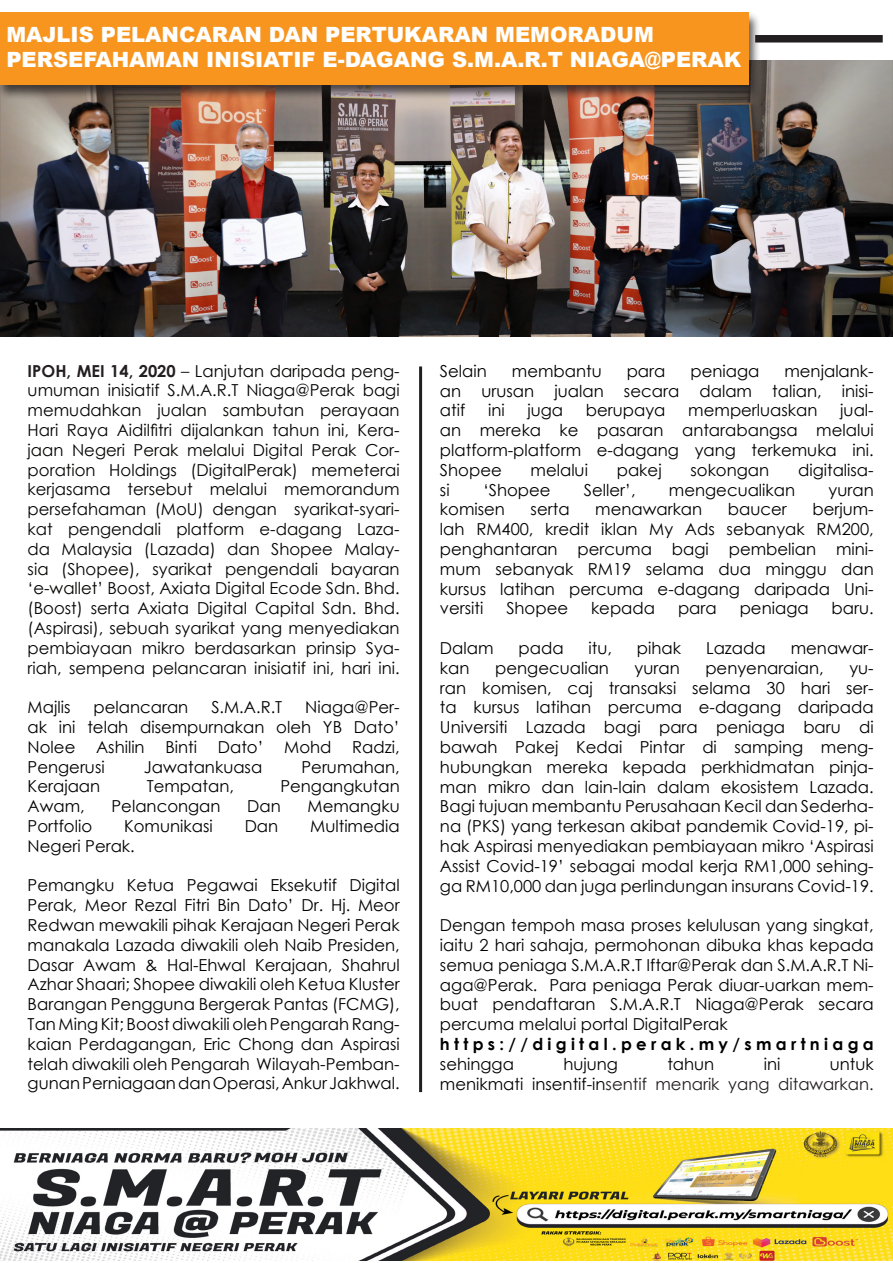
<style>
.page{position:relative;width:893px;height:1263px;background:#fff}
.page>*{position:absolute;margin:0;border:0;box-sizing:border-box;transform-origin:0 0}
.t1{font:900 21px "Arial";color:#fff}
.t2{font:16.5px/19.8px "Century Gothic";color:#000;text-align:justify}
.t3{font:16.5px/19.8px "Century Gothic";color:#040503;text-align:justify}
.t4{font:16.5px "Century Gothic";color:#231f20}
.t5{font:700 16.5px "Century Gothic";letter-spacing:.26em;color:#000}
.s1{font-weight:700;color:#231f20}
.s2{color:#231f20}
.s3{color:#000}
</style>
<div class="page">
<img style="left:0;top:1129px;width:893px;height:131px">
<img style="left:0;top:60px;width:893px;height:276px">
<div style="left:0;top:11px;width:760px;height:89px;background:#231f20;opacity:.75"></div>
<div style="left:0;top:12px;width:748px;height:72px;background:#f7951f"></div>
<div style="left:755px;top:35px;width:128px;height:8px;background:#231f20"></div>
<hr style="left:419px;top:366px;width:3px;height:726px;background:#231f20">
<p class="t1" style="left:6px;top:19px;width:649px">MAJLIS PELANCARAN DAN PERTUKARAN MEMORADUM</p>
<p class="t1" style="left:6px;top:44px;width:736px">PERSEFAHAMAN INISIATIF E-DAGANG S.M.A.R.T NIAGA@PERAK</p>
<p class="t3" style="left:28px;top:360px;width:374px"><span class="s1">IPOH, MEI 14, 2020</span> <span class="s2">–</span> Lanjutan daripada peng&shy;umuman inisiatif S.M.A.R.T Niaga@Perak bagi memudahkan jualan sambutan perayaan Hari Raya Aidilfitri dijalankan tahun ini, Kera&shy;jaan Negeri Perak melalui Digital Perak Cor&shy;poration Holdings (DigitalPerak) memeterai kerjasama tersebut melalui memorandum persefahaman (MoU) dengan syarikat-syari&shy;kat pengendali platform e-dagang Laza&shy;da Malaysia (Lazada) dan Shopee Malay&shy;sia (Shopee), syarikat pengendali bayaran ‘e-wallet’ Boost, Axiata Digital Ecode Sdn. Bhd. (Boost) serta Axiata Digital Capital Sdn. Bhd. (Aspirasi), sebuah syarikat yang menyediakan pembiayaan mikro berdasarkan prinsip Sya&shy;riah, sempena pelancaran inisiatif ini, hari ini.</p>
<p class="t2" style="left:28px;top:697px;width:44px">Majlis</p>
<p class="t2" style="left:93px;top:697px;width:96px">pelancaran</p>
<p class="t2" style="left:211px;top:697px;width:72px">S.M.A.R.T</p>
<p class="t2" style="left:28px;top:697px;width:374px;text-indent:278px">Niaga@Per&shy;ak ini telah disempurnakan oleh YB Dato’ Nolee</p>
<p class="t2" style="left:96px;top:737px;width:50px">Ashilin</p>
<p class="t2" style="left:165px;top:737px;width:33px">Binti</p>
<p class="t2" style="left:218px;top:737px;width:47px">Dato’</p>
<p class="t2" style="left:284px;top:737px;width:49px">Mohd</p>
<p class="t2" style="left:352px;top:737px;width:49px">Radzi,</p>
<p class="t2" style="left:28px;top:756px;width:79px">Pengerusi</p>
<p class="t2" style="left:144px;top:756px;width:120px">Jawatankuasa</p>
<p class="t2" style="left:301px;top:756px;width:100px">Perumahan,</p>
<p class="t2" style="left:28px;top:776px;width:74px">Kerajaan</p>
<p class="t2" style="left:147px;top:776px;width:89px">Tempatan,</p>
<p class="t2" style="left:280px;top:776px;width:121px">Pengangkutan</p>
<p class="t2" style="left:28px;top:796px;width:59px">Awam,</p>
<p class="t2" style="left:112px;top:796px;width:111px">Pelancongan</p>
<p class="t2" style="left:247px;top:796px;width:35px">Dan</p>
<p class="t2" style="left:308px;top:796px;width:94px">Memangku</p>
<p class="t2" style="left:28px;top:816px;width:66px">Portfolio</p>
<p class="t2" style="left:124px;top:816px;width:90px">Komunikasi</p>
<p class="t2" style="left:245px;top:816px;width:35px">Dan</p>
<p class="t2" style="left:310px;top:816px;width:91px">Multimedia</p>
<p class="t2" style="left:28px;top:836px;width:109px">Negeri Perak.</p>
<p class="t2" style="left:28px;top:875px;width:374px">Pemangku Ketua Pegawai Eksekutif Digital<br>Perak, Meor Rezal Fitri Bin Dato’ Dr. Hj. Meor</p>
<p class="t2" style="left:28px;top:915px;width:374px">Redwan mewakili pihak Kerajaan Negeri Perak manakala Lazada diwakili oleh Naib Presiden, Dasar Awam &amp; Hal-Ehwal Kerajaan, Shahrul Azhar Shaari; Shopee diwakili oleh Ketua Kluster Barangan Pengguna Bergerak Pantas (FCMG), Tan Ming Kit; Boost diwakili oleh Pengarah Rang&shy;kaian Perdagangan, Eric Chong dan Aspirasi telah diwakili oleh Pengarah Wilayah-Pemban&shy;gunan Perniagaan dan Operasi, Ankur Jakhwal.</p>
<p class="t2" style="left:440px;top:361px;width:48px">Selain</p>
<p class="t2" style="left:512px;top:361px;width:91px">membantu</p>
<p class="t2" style="left:627px;top:361px;width:40px">para</p>
<p class="t2" style="left:690px;top:361px;width:70px">peniaga</p>
<p class="t2" style="left:440px;top:361px;width:435px;text-indent:344px">menjalank&shy;an urusan jualan secara dalam talian, inisi&shy;atif</p>
<p class="t2" style="left:440px;top:400px;width:435px;text-indent:400px">jual&shy;an mereka ke pasaran antarabangsa melalui platform-platform e-dagang yang terkemuka ini.</p>
<p class="t2" style="left:440px;top:460px;width:63px">Shopee</p>
<p class="t2" style="left:531px;top:460px;width:59px">melalui</p>
<p class="t2" style="left:617px;top:460px;width:46px">pakej</p>
<p class="t2" style="left:690px;top:460px;width:80px">sokongan</p>
<p class="t2" style="left:798px;top:460px;width:77px">digitalisa-</p>
<p class="t2" style="left:440px;top:479px;width:11px">si</p>
<p class="t2" style="left:483px;top:479px;width:69px">‘Shopee</p>
<p class="t2" style="left:584px;top:479px;width:53px">Seller’,</p>
<p class="t2" style="left:669px;top:479px;width:128px">mengecualikan</p>
<p class="t2" style="left:828px;top:479px;width:47px">yuran</p>
<p class="t2" style="left:440px;top:499px;width:67px">komisen</p>
<p class="t2" style="left:531px;top:499px;width:40px">serta</p>
<p class="t2" style="left:595px;top:499px;width:109px">menawarkan</p>
<p class="t2" style="left:728px;top:499px;width:60px">baucer</p>
<p class="t2" style="left:488px;top:400px;width:18px">ini</p>
<p class="t2" style="left:527px;top:400px;width:37px">juga</p>
<p class="t2" style="left:586px;top:400px;width:81px">berupaya</p>
<p class="t2" style="left:688px;top:400px;width:131px">memperluaskan</p>
<p class="t2" style="left:440px;top:499px;width:435px;text-align:right">berjum-<br>lah RM400, kredit iklan My Ads sebanyak RM200,</p>
<p class="t2" style="left:440px;top:539px;width:435px">penghantaran percuma bagi pembelian mini&shy;mum sebanyak RM19 selama dua minggu dan kursus latihan percuma e-dagang daripada Uni&shy;versiti</p>
<p class="t2" style="left:506px;top:598px;width:63px">Shopee</p>
<p class="t2" style="left:591px;top:598px;width:66px">kepada</p>
<p class="t2" style="left:678px;top:598px;width:40px">para</p>
<p class="t2" style="left:740px;top:598px;width:70px">peniaga</p>
<p class="t2" style="left:832px;top:598px;width:44px">baru.</p>
<p class="t2" style="left:440px;top:638px;width:55px">Dalam</p>
<p class="t2" style="left:518px;top:638px;width:47px">pada</p>
<p class="t2" style="left:588px;top:638px;width:25px">itu,</p>
<p class="t2" style="left:637px;top:638px;width:46px">pihak</p>
<p class="t2" style="left:706px;top:638px;width:61px">Lazada</p>
<p class="t2" style="left:791px;top:638px;width:84px">menawar-</p>
<p class="t2" style="left:440px;top:658px;width:31px">kan</p>
<p class="t2" style="left:495px;top:658px;width:115px">pengecualian</p>
<p class="t2" style="left:635px;top:658px;width:47px">yuran</p>
<p class="t2" style="left:705px;top:658px;width:120px">penyenaraian,</p>
<p class="t2" style="left:440px;top:658px;width:435px;text-indent:409px">yu&shy;ran komisen, caj transaksi selama 30 hari ser&shy;ta kursus latihan percuma e-dagang daripada</p>
<p class="t2" style="left:440px;top:717px;width:435px">Universiti Lazada bagi para peniaga baru di bawah Pakej Kedai Pintar di samping meng&shy;hubungkan mereka kepada perkhidmatan pinja&shy;man mikro dan lain-lain dalam ekosistem Lazada.</p>
<p class="t2" style="left:440px;top:796px;width:435px">Bagi tujuan membantu Perusahaan Kecil dan Sederha&shy;na (PKS) yang terkesan akibat pandemik Covid-19, pi&shy;hak Aspirasi menyediakan pembiayaan mikro ‘Aspirasi Assist Covid-19’ sebagai modal kerja RM1,000 sehing&shy;ga RM10,000 dan juga perlindungan insurans Covid-19.</p>
<p class="t2" style="left:440px;top:915px;width:435px">Dengan tempoh masa proses kelulusan yang singkat, iaitu 2 hari sahaja, permohonan dibuka khas kepada semua peniaga S.M.A.R.T Iftar@Perak dan S.M.A.R.T Ni&shy;aga@Perak. Para peniaga Perak diuar-uarkan mem&shy;buat pendaftaran S.M.A.R.T Niaga@Perak secara</p>
<p class="t2" style="left:440px;top:1014px;width:289px">percuma melalui portal DigitalPerak</p>
<p class="t5" style="left:440px;top:1031px;width:435px">https://digital.perak.my/smartniaga</p>
<p class="t2" style="left:440px;top:1054px;width:76px">sehingga</p>
<p class="t2" style="left:563px;top:1054px;width:56px">hujung</p>
<p class="t2" style="left:667px;top:1054px;width:49px">tahun</p>
<p class="t2" style="left:764px;top:1054px;width:18px">ini</p>
<p class="t2" style="left:830px;top:1054px;width:46px">untuk</p>
<p class="t4" style="left:440px;top:1072px;width:435px"><span class="s3">menikmati insentif-in</span>sentif menarik yang ditawarkan.</p>
</div>
